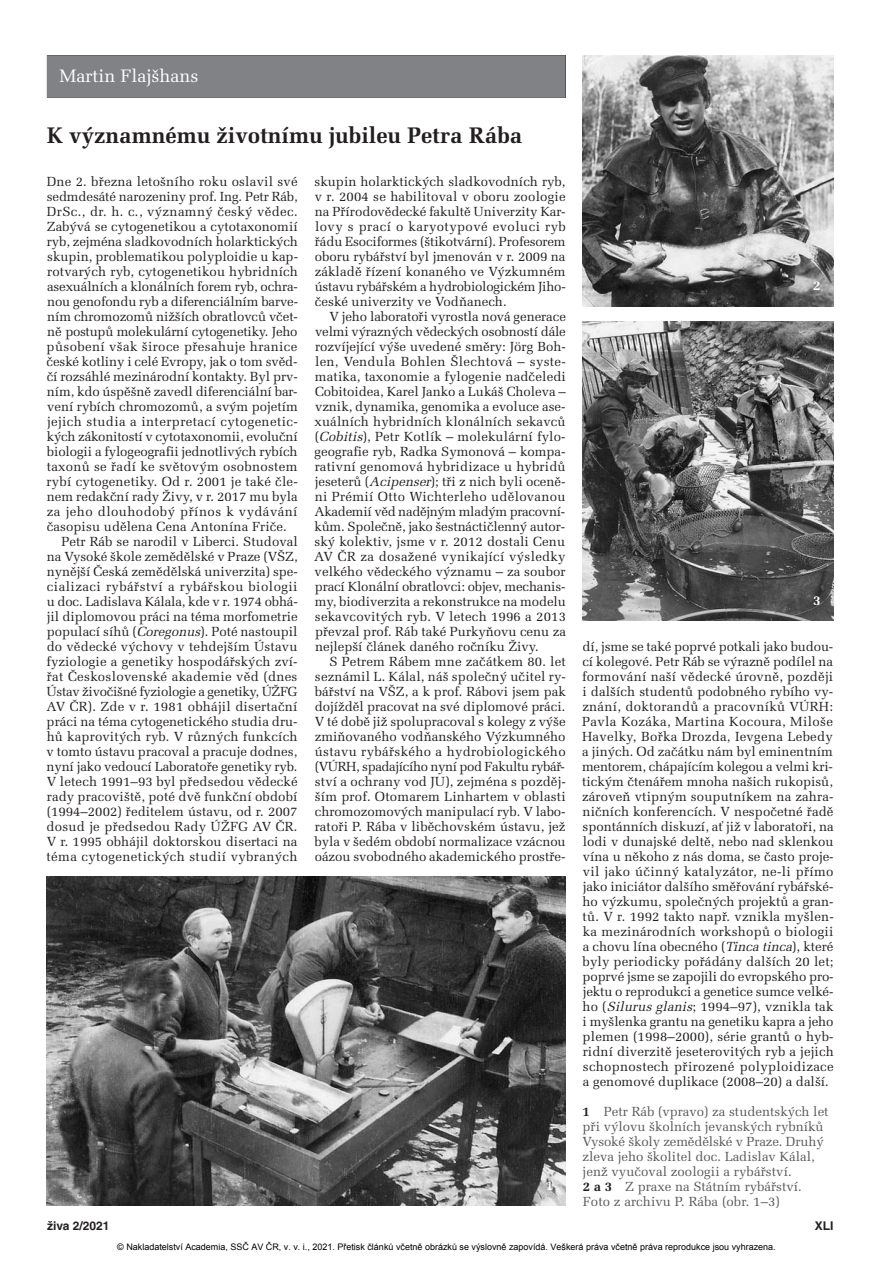
<style>
.page{position:relative;width:893px;height:1263px;background:#fff}
.page>*{position:absolute;margin:0;border:0;box-sizing:border-box;transform-origin:0 0}
.t1{font:700 22.5px "Melior CE";color:#231f20}
.t2{font:18px "Melior CE";color:#fff}
.t3{font:700 13.5px "Melior CE";color:#fff}
.t4{font:13.2px/15px "Melior CE";color:#231f20;text-align:justify}
.t5{font:13.2px/15px "Melior CE";color:#57585a}
.t6{font:13.2px "Melior CE";letter-spacing:.03em;color:#231f20}
.t7{font:13.2px "Melior CE";letter-spacing:.02em;color:#231f20}
.t8{font:13.2px "Melior CE";letter-spacing:.025em;color:#231f20}
.t9{font:13.2px "Melior CE";letter-spacing:-.025em;color:#231f20}
.t10{font:13.2px "Melior CE";letter-spacing:-.02em;color:#231f20}
.t11{font:700 12px "Helvetica CE";color:#231f20}
.t12{font:9px "Arial";color:#000}
.s1{font-style:italic}
.s2{font-weight:700;color:#231f20}
</style>
<div class="page">
<div style="left:47px;top:55px;width:519px;height:43px;background:#808285"></div>
<img style="left:583px;top:55px;width:250px;height:251px">
<img style="left:583px;top:321px;width:250px;height:300px">
<img style="left:47px;top:877px;width:519px;height:329px">
<h2 class="t2" style="left:60px;top:70px;width:140px">Martin Flajšhans</h2>
<h1 class="t1" style="left:47px;top:127px;width:477px">K významnému životnímu jubileu Petra Rába</h1>
<p class="t4" style="left:47px;top:176px;width:252px">Dne 2. března letošního roku oslavil své</p>
<p class="t4" style="left:47px;top:191px;width:253px">sedmdesáté narozeniny prof. Ing. Petr Ráb,</p>
<p class="t6" style="left:47px;top:207px;width:252px">DrSc., dr. h. c., významný český vědec.</p>
<p class="t4" style="left:47px;top:221px;width:252px">Zabývá se cytogenetikou a cytotaxonomií</p>
<p class="t4" style="left:47px;top:236px;width:253px">ryb, zejména sladkovodních holarktických</p>
<p class="t4" style="left:47px;top:251px;width:252px">skupin, problematikou polyploidie u kap-</p>
<p class="t4" style="left:47px;top:266px;width:252px">rotvarých ryb, cytogenetikou hybridních</p>
<p class="t4" style="left:47px;top:281px;width:252px">asexuálních a klonálních forem ryb, ochra-</p>
<p class="t4" style="left:47px;top:296px;width:252px">nou genofondu ryb a diferenciálním barve -</p>
<p class="t4" style="left:47px;top:311px;width:252px">ním chromozomů nižších obratlovců včet-</p>
<p class="t10" style="left:47px;top:327px;width:252px">ně postupů molekulární cytogenetiky. Jeho</p>
<p class="t8" style="left:47px;top:342px;width:252px">působení však široce přesahuje hranice</p>
<p class="t4" style="left:47px;top:356px;width:252px">české kotliny i celé Evropy, jak o tom svěd-</p>
<p class="t4" style="left:47px;top:371px;width:253px">čí rozsáhlé mezinárodní kontakty. Byl prv-</p>
<p class="t4" style="left:47px;top:386px;width:252px">ním, kdo úspěšně zavedl diferenciální bar-</p>
<p class="t4" style="left:47px;top:401px;width:252px">vení rybích chromozomů, a svým pojetím</p>
<p class="t6" style="left:47px;top:417px;width:252px">jejich studia a interpretací cytogenetic-</p>
<p class="t4" style="left:47px;top:431px;width:252px">kých zákonitostí v cytotaxonomii, evoluční</p>
<p class="t4" style="left:47px;top:446px;width:252px">biologii a fylogeografii jednotlivých rybích</p>
<p class="t7" style="left:47px;top:462px;width:252px">taxonů se řadí ke světovým osobnostem</p>
<p class="t4" style="left:47px;top:476px;width:253px">rybí cytogenetiky. Od r. 2001 je také čle-</p>
<p class="t4" style="left:47px;top:491px;width:252px">nem redakční rady Živy, v r. 2017 mu byla</p>
<p class="t6" style="left:47px;top:507px;width:252px">za jeho dlouhodobý přínos k vydávání</p>
<p class="t4" style="left:47px;top:521px;width:242px">časopisu udělena Cena Antonína Friče.</p>
<p class="t4" style="left:61px;top:536px;width:238px">Petr Ráb se narodil v Liberci. Studoval</p>
<p class="t4" style="left:47px;top:551px;width:252px">na Vysoké škole zemědělské v Praze (VŠZ,</p>
<p class="t4" style="left:47px;top:566px;width:253px">nynější Česká zemědělská univerzita) spe-</p>
<p class="t6" style="left:47px;top:582px;width:252px">cializaci rybářství a rybářskou biologii</p>
<p class="t4" style="left:47px;top:596px;width:252px">u doc. Ladislava Kálala, kde v r. 1974 obhá-</p>
<p class="t4" style="left:47px;top:611px;width:252px">jil diplomovou práci na téma morfometrie</p>
<p class="t4" style="left:47px;top:626px;width:252px">populací síhů (<span class="s1">Coregonus</span>). Poté nastoupil</p>
<p class="t4" style="left:47px;top:641px;width:252px">do vědecké výchovy v tehdejším Ústavu</p>
<p class="t4" style="left:47px;top:656px;width:253px">fyziologie a genetiky hospodářských zví-</p>
<p class="t7" style="left:47px;top:672px;width:252px">řat Československé akademie věd (dnes</p>
<p class="t9" style="left:47px;top:687px;width:252px">Ústav živočišné fyziologie a genetiky, ÚŽFG</p>
<p class="t4" style="left:47px;top:701px;width:252px">AV ČR). Zde v r. 1981 obhájil disertační</p>
<p class="t4" style="left:47px;top:716px;width:252px">práci na téma cytogenetického studia dru-</p>
<p class="t4" style="left:47px;top:731px;width:252px">hů kaprovitých ryb. V různých funkcích</p>
<p class="t4" style="left:47px;top:746px;width:252px">v tomto ústavu pracoval a pracuje dodnes,</p>
<p class="t4" style="left:47px;top:761px;width:253px">nyní jako vedoucí Laboratoře genetiky ryb.</p>
<p class="t4" style="left:47px;top:776px;width:252px">V letech 1991–93 byl předsedou vědecké</p>
<p class="t4" style="left:47px;top:791px;width:252px">rady pracoviště, poté dvě funkční období</p>
<p class="t4" style="left:47px;top:806px;width:252px">(1994–2002) ředitelem ústavu, od r. 2007</p>
<p class="t7" style="left:47px;top:822px;width:253px">dosud je předsedou Rady ÚŽFG AV ČR.</p>
<p class="t4" style="left:47px;top:836px;width:252px">V r. 1995 obhájil doktorskou disertaci na</p>
<p class="t8" style="left:47px;top:852px;width:253px">téma cytogenetických studií vybraných</p>
<p class="t4" style="left:315px;top:176px;width:253px">skupin holarktických sladkovodních ryb, v r. 2004 se habilitoval v oboru zoologie na Přírodovědecké fakultě Univerzity Kar&shy;lovy s prací o karyotypové evoluci ryb řádu Esociformes (štikotvární). Profesorem oboru rybářství byl jmenován v r. 2009 na základě řízení konaného ve Výzkumném ústavu rybářském a hydrobiologickém Jiho&shy;české univerzity ve Vodňanech.</p>
<p class="t4" style="left:314px;top:311px;width:253px;text-indent:15px">V jeho laboratoři vyrostla nová generace velmi výrazných vědeckých osobností dále rozvíjející výše uvedené směry: Jörg Boh&shy;len, Vendula Bohlen Šlechtová – syste - matika, taxonomie a fylogenie nadčeledi Cobitoidea, Karel Janko a Lukáš Choleva – vznik, dynamika, genomika a evoluce ase&shy;xuálních hybridních klonálních sekavců (<span class="s1">Cobitis</span>), Petr Kotlík – molekulární fylo - geografie ryb, Radka Symonová – kompa&shy;rativní genomová hybridizace u hybridů jeseterů (<span class="s1">Acipenser</span>); tři z nich byli oceně&shy;ni Prémií Otto Wichterleho udělovanou Akademií věd nadějným mladým pracovní - kům. Společně, jako šestnáctičlenný autor - ský kolektiv, jsme v r. 2012 dostali Cenu AV ČR za dosažené vynikající výsledky velkého vědeckého významu – za soubor prací Klonální obratlovci: objev, mechanis&shy;my, biodiverzita a rekonstrukce na modelu sekavcovitých ryb. V letech 1996 a 2013 převzal prof. Ráb také Purkyňovu cenu za nejlepší článek daného ročníku Živy.</p>
<p class="t4" style="left:315px;top:656px;width:253px;text-indent:15px">S Petrem Rábem mne začátkem 80. let seznámil L. Kálal, náš společný učitel ry - bářství na VŠZ, a k prof. Rábovi jsem pak dojížděl pracovat na své diplomové práci.<br>V té době již spolupracoval s kolegy z výše zmiňovaného vodňanského Výzkumného ústavu rybářského a hydrobiologického (VÚRH, spadajícího nyní pod Fakultu rybář&shy;ství a ochrany vod JU), zejména s pozděj&shy;ším prof. Otomarem Linhartem v oblasti chromozomových manipulací ryb. V labo&shy;ratoři P. Rába v liběchovském ústavu, jež byla v šedém období normalizace vzácnou oázou svobodného akademického prostře-</p>
<p class="t3" style="left:546px;top:1180px;width:9px">1</p>
<p class="t3" style="left:813px;top:281px;width:9px">2</p>
<p class="t3" style="left:813px;top:595px;width:9px">3</p>
<p class="t4" style="left:582px;top:641px;width:253px">dí, jsme se také poprvé potkali jako budou&shy;cí kolegové. Petr Ráb se výrazně podílel na formování naší vědecké úrovně, později i dalších studentů podobného rybího vy - znání, doktorandů a pracovníků VÚRH:<br>Pavla Kozáka, Martina Kocoura, Miloše Havelky, Bořka Drozda, Ievgena Lebedy a jiných. Od začátku nám byl eminentním mentorem, chápajícím kolegou a velmi kri&shy;tickým čtenářem mnoha našich rukopisů, zároveň vtipným souputníkem na zahra&shy;ničních konferencích. V nespočetné řadě spontánních diskuzí, ať již v laboratoři, na lodi v dunajské deltě, nebo nad sklenkou vína u někoho z nás doma, se často proje&shy;vil jako účinný katalyzátor, ne-li přímo jako iniciátor dalšího směřování rybářské&shy;ho výzkumu, společných projektů a gran&shy;tů. V r. 1992 takto např. vznikla myšlen - ka mezinárodních workshopů o biologii a chovu lína obecného (<span class="s1">Tinca tinca</span>), které byly periodicky pořádány dalších 20 let; poprvé jsme se zapojili do evropského pro&shy;jektu o reprodukci a genetice sumce velké&shy;ho (<span class="s1">Silurus glanis</span>; 1994–97), vznikla tak i myšlenka grantu na genetiku kapra a jeho plemen (1998–2000), série grantů o hyb&shy;ridní diverzitě jeseterovitých ryb a jejich schopnostech přirozené polyploidizace a genomové duplikace (2008–20) a další.</p>
<p class="t5" style="left:583px;top:1106px;width:248px"><span class="s2">1</span> Petr Ráb (vpravo) za studentských let při výlovu školních jevanských rybníků Vysoké školy zemědělské v Praze. Druhý zleva jeho školitel doc. Ladislav Kálal, jenž vyučoval zoologii a rybářství.<br><span class="s2">2 a 3</span> Z praxe na Státním rybářství.<br>Foto z archivu P. Rába (obr. 1–3)</p>
<p class="t11" style="left:47px;top:1221px;width:64px">živa 2/2021</p>
<p class="t11" style="left:815px;top:1221px;width:20px">XLI</p>
<p class="t12" style="left:117px;top:1241px;width:660px">© Nakladatelství Academia, SSČ AV ČR, v. v. i., 2021. Přetisk článků včetně obrázků se výslovně zapovídá. Veškerá práva včetně práva reprodukce jsou vyhrazena.</p>
</div>
